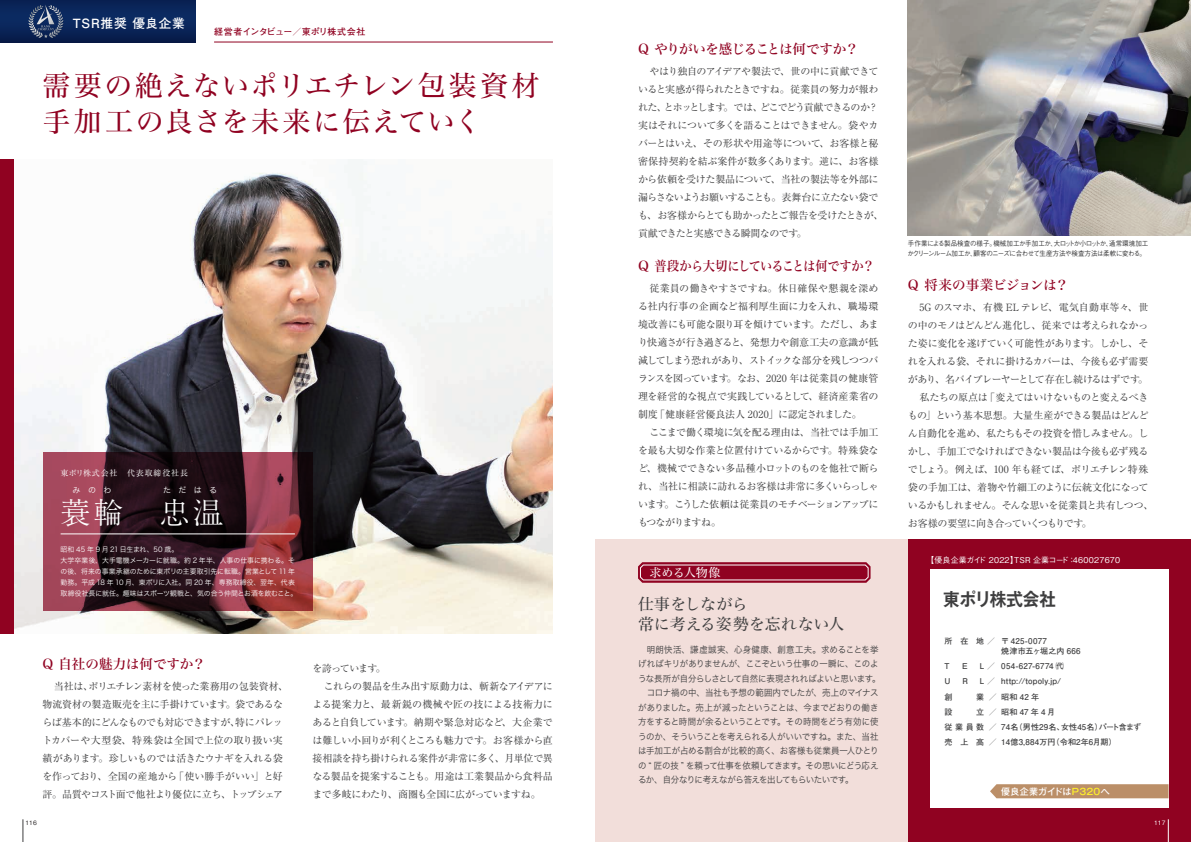
<style>
.page{position:relative;width:1191px;height:842px;background:#fff}
.page>*{position:absolute;margin:0;border:0;box-sizing:border-box;transform-origin:0 0}
.t1{font:300 30px "Ryumin Pro";color:#fff}
.t2{font:28px/36px "Hira Min Std N W4";letter-spacing:.05em;color:#900221}
.t3{font:700 18px "Gothic MB101 Pro De";color:#3e3e3f;scale:.92 1}
.t4{font:16px/20px "Hira Min Std N W4";letter-spacing:-.01em;color:#3e3e3f}
.t5{font:13.5px "Hira Min Std N W5";letter-spacing:-.045em;color:#900221}
.t6{font:13.5px "Hira Min Std N W5";letter-spacing:-.04em;color:#900221}
.t7{font:13.5px "Hira Min Std N W5";letter-spacing:.005em;color:#900221}
.t8{font:13.5px "Hira Min Std N W5";letter-spacing:-.015em;color:#900221}
.t9{font:700 12.7px "Futo Go B101 Pro";letter-spacing:.06em;color:#fff}
.t10{font:12px "Hira Min Std N W4";color:#fff}
.t11{font:10px/18px "Ryumin Pro";letter-spacing:-.04em;color:#3e3e3f}
.t12{font:10px "Ryumin Pro";letter-spacing:-.065em;color:#3e3e3f}
.t13{font:10px "Ryumin Pro";letter-spacing:-.06em;color:#3e3e3f}
.t14{font:10px "Ryumin Pro";letter-spacing:-.015em;color:#3e3e3f}
.t15{font:10px "Ryumin Pro";letter-spacing:-.02em;color:#3e3e3f}
.t16{font:10px "Ryumin Pro";letter-spacing:.01em;color:#3e3e3f}
.t17{font:10px "Ryumin Pro";letter-spacing:.005em;color:#3e3e3f}
.t18{font:9px/14.5px "Hira Kaku Std N W3";letter-spacing:-.03em;color:#3e3e3f;scale:.94 1}
.t19{font:700 9px "Futo Go B101 Pro";letter-spacing:-.035em;color:#900221}
.t20{font:500 9px "Gothic MB101 Pro";letter-spacing:.03em;color:#fff}
.t21{font:700 8px/15.1px "Futo Go B101 Pro";letter-spacing:.02em;color:#3e3e3f}
.t22{font:500 8px "Gothic BBB Pro";letter-spacing:.03em;color:#fff}
.t23{font:8px "Ryumin Pro";letter-spacing:.1em;color:#fff}
.t24{font:8px "Hiragino Sans W3";letter-spacing:.935em;color:#fff}
.t25{font:7px/11px "Hiragino Sans W3";letter-spacing:-.005em;color:#fff}
.t26{font:500 7px/10px "Gothic BBB Pro";letter-spacing:-.05em;color:#3e3e3f;scale:.93 1}
.t27{font:7px "Hiragino Sans W3";letter-spacing:-.025em;color:#fff}
.t28{font:500 6px "Gothic BBB Pro";color:#231f20}
.t29{font:500 6px "Gothic BBB Pro";color:#fff}
.s1{color:#fff229}
</style>
<div class="page">
<div style="left:595px;top:539px;width:596px;height:303px;background:#f2deda"></div>
<div style="left:908px;top:539px;width:283px;height:303px;background:#900221"></div>
<div style="left:930px;top:570px;width:238px;height:238px;background:#fff"></div>
<svg style="left:638px;top:562px;width:232px;height:21px;background:#9d203b"></svg>
<hr style="left:214px;top:42px;width:339px;height:1px;background:#900221">
<div style="left:0;top:159px;width:14px;height:475px;background:#900221"></div>
<svg style="left:990px;top:784px;width:178px;height:14px;background:#bd926d"></svg>
<div style="left:0;top:0;width:196px;height:43px;background:linear-gradient(to bottom,#0b2a60,#082051)"></div>
<svg style="left:28px;top:5px;width:36px;height:33px"></svg>
<img style="left:908px;top:0;width:283px;height:236px">
<img style="left:14px;top:159px;width:539px;height:475px">
<svg style="left:43px;top:452px;width:269px;height:158px;background:#5b2631"></svg>
<hr style="left:61px;top:533px;width:234px;height:1px;background:#fff">
<svg style="left:23px;top:819px;width:1px;height:23px"></svg>
<svg style="left:1168px;top:819px;width:1px;height:23px"></svg>
<p class="t9" style="left:73px;top:13px;width:114px">TSR推奨 優良企業</p>
<p class="t19" style="left:214px;top:25px;width:153px">経営者インタビュー／東ポリ株式会社</p>
<h2 class="t2" style="left:43px;top:67px;width:498px">需要の絶えないポリエチレン包装資材手加工の良さを未来に伝えていく</h2>
<p class="t23" style="left:61px;top:467px;width:129px">東ポリ株式会社　代表取締役社長</p>
<p class="t24" style="left:73px;top:483px;width:41px">みのわ</p>
<p class="t24" style="left:163px;top:483px;width:56px">ただはる</p>
<h1 class="t1" style="left:61px;top:489px;width:163px">蓑輪　忠温</h1>
<p class="t25" style="left:61px;top:543px;width:238px">昭和 45 年 9 月 21日生まれ、50 歳。<br>大学卒業後、大手電機メーカーに就職。約 2 年半、人事の仕事に携わる。その後、将来の事業承継のために東ポリの主要取引先に転職。営業として 11 年勤務。平成 18 年 10 月、東ポリに入社。同 20 年、専務取締役、翌年、代表取締役社長に就任。趣味はスポーツ観戦と、気の合う仲間とお酒を飲むこと。</p>
<p class="t25" style="left:61px;top:543px;width:237px;text-indent:36px">12 月 4 日生まれ、52 歳。<br>福岡県出身。前職は総合建築業で現場監督として勤め、34 歳で㈱ビッグ・インテックの工事部に入社。その後、関連会社社長を経て、49 歳で代表取締役に就任。現場監督の経験から現場を第一に考え、代表となった今でも自ら現場に足を運ぶ</p>
<p class="t25" style="left:81px;top:543px;width:6px">3</p>
<p class="t27" style="left:144px;top:587px;width:75px">長年続けているゴルフ。</p>
<h3 class="t7" style="left:43px;top:654px;width:165px">Q 自社の魅力は何ですか？</h3>
<p class="t11" style="left:43px;top:677px;width:247px;text-indent:11px">当社は、ポリエチレン素材を使った業務用の包装資材、物流資材の製造販売を主に手掛けています。袋であるならば基本的にどんなものでも対応できますが、特にパレットカバーや大型袋、特殊袋は全国で上位の取り扱い実績があります。珍しいものでは活きたウナギを入れる袋を作っており、全国の産地から「使い勝手がいい」と好評。品質やコスト面で他社より優位に立ち、トップシェア</p>
<p class="t12" style="left:312px;top:660px;width:75px">を誇っています。</p>
<p class="t11" style="left:324px;top:676px;width:231px">これらの製品を生み出す原動力は、斬新なアイデアに</p>
<p class="t16" style="left:312px;top:696px;width:242px">よる提案力と、最新鋭の機械や匠の技による技術力に</p>
<p class="t14" style="left:312px;top:714px;width:242px">あると自負しています。納期や緊急対応など、大企業で</p>
<p class="t11" style="left:312px;top:730px;width:242px">は難しい小回りが利くところも魅力です。お客様から直</p>
<p class="t11" style="left:312px;top:748px;width:242px">接相談を持ち掛けられる案件が非常に多く、月単位で異</p>
<p class="t11" style="left:312px;top:766px;width:242px">なる製品を提案することも。用途は工業製品から食料品</p>
<p class="t11" style="left:312px;top:784px;width:230px">まで多岐にわたり、商圏も全国に広がっていますね。</p>
<h3 class="t6" style="left:638px;top:40px;width:222px">Q やりがいを感じることは何ですか？</h3>
<p class="t11" style="left:638px;top:62px;width:247px;text-indent:11px">やはり独自のアイデアや製法で、世の中に貢献できていると実感が得られたときですね。従業員の努力が報われた、とホッとします。では、どこでどう貢献できるのか？実はそれについて多くを語ることはできません。袋やカバーとはいえ、その形状や用途等について、お客様と秘密保持契約を結ぶ案件が数多くあります。逆に、お客様から依頼を受けた製品について、当社の製法等を外部に漏らさないようお願いすることも。表舞台に立たない袋でも、お客様からとても助かったとご報告を受けたときが、貢献できたと実感できる瞬間なのです。</p>
<h3 class="t5" style="left:638px;top:256px;width:238px">Q 普段から大切にしていることは何ですか？</h3>
<p class="t11" style="left:638px;top:279px;width:242px;text-align:justify;text-indent:11px">従業員の働きやすさですね。休日確保や懇親を深める社内行事の企画など福利厚生面に力を入れ、職場環境改善にも可能な限り耳を傾けています。ただし、あまり快適さが行き過ぎると、発想力や創意工夫の意識が低減してしまう恐れがあり、ストイックな部分を残しつつバランスを図っています。なお、2020 年は従業員の健康管理を経営的な視点で実践しているとして、経済産業省の制度「健康経営優良法人 2020」に認定されました。</p>
<p class="t11" style="left:638px;top:423px;width:242px;text-align:justify;text-indent:11px">ここまで働く環境に気を配る理由は、当社では手加工を最も大切な作業と位置付けているからです。特殊袋など、機械でできない多品種小ロットのものを他社で断られ、当社に相談に訪れるお客様は非常に多くいらっしゃいます。こうした依頼は従業員のモチベーションアップにもつながりますね。</p>
<p class="t10" style="left:649px;top:564px;width:73px">求める人物像</p>
<h3 class="t4" style="left:638px;top:594px;width:208px">仕事をしながら<br>常に考える姿勢を忘れない人</h3>
<p class="t18" style="left:638px;top:642px;width:260px">　明朗快活、謙虚誠実、心身健康、創意工夫。求めることを挙げればキリがありませんが、ここぞという仕事の一瞬に、このような長所が自分らしさとして自然に表現されればよいと思います。　コロナ禍の中、当社も予想の範囲内でしたが、売上のマイナスがありました。売上が減ったということは、今までどおりの働き方をすると時間が余るということです。その時間をどう有効に使うのか、そういうことを考えられる人がいいですね。また、当社は手加工が占める割合が比較的高く、お客様も従業員一人ひとりの “ 匠の技 ” を頼って仕事を依頼してきます。その思いにどう応えるか、自分なりに考えながら答えを出してもらいたいです。</p>
<p class="t26" style="left:907px;top:238px;width:261px">手作業による製品検査の様子。機械加工か手加工か、大ロットか小ロットか、通常環境加工かクリーンルーム加工か、顧客のニーズに合わせて生産方法や検査方法は柔軟に変わる。</p>
<h3 class="t8" style="left:908px;top:275px;width:162px">Q 将来の事業ビジョンは？</h3>
<p class="t17" style="left:919px;top:299px;width:231px">5G のスマホ、有機 ELテレビ、電気自動車等々、世</p>
<p class="t11" style="left:908px;top:315px;width:242px">の中のモノはどんどん進化し、従来では考えられなかっ</p>
<p class="t15" style="left:908px;top:335px;width:242px">た姿に変化を遂げていく可能性があります。しかし、そ</p>
<p class="t11" style="left:908px;top:351px;width:242px">れを入れる袋、それに掛けるカバーは、今後も必ず需要</p>
<p class="t11" style="left:908px;top:369px;width:242px">があり、名バイプレーヤーとして存在し続けるはずです。</p>
<p class="t11" style="left:919px;top:387px;width:231px">私たちの原点は「変えてはいけないものと変えるべき</p>
<p class="t11" style="left:908px;top:405px;width:242px">もの」という基本思想。大量生産ができる製品はどんど</p>
<p class="t11" style="left:908px;top:423px;width:242px">ん自動化を進め、私たちもその投資を惜しみません。し</p>
<p class="t11" style="left:908px;top:441px;width:242px">かし、手加工でなければできない製品は今後も必ず残る</p>
<p class="t11" style="left:908px;top:459px;width:242px">でしょう。例えば、100 年も経てば、ポリエチレン特殊</p>
<p class="t11" style="left:908px;top:477px;width:242px">袋の手加工は、着物や竹細工のように伝統文化になって</p>
<p class="t13" style="left:908px;top:497px;width:247px">いるかもしれません。そんな思いを従業員と共有しつつ、</p>
<p class="t12" style="left:908px;top:515px;width:185px">お客様の要望に向き合っていくつもりです。</p>
<p class="t22" style="left:926px;top:554px;width:196px">【優良企業ガイド 2022】TSR 企業コード：460027670</p>
<h3 class="t3" style="left:943px;top:584px;width:124px">東ポリ株式会社</h3>
<p class="t21" style="left:1001px;top:634px;width:81px;line-height:10.5px;text-indent:-57px">所 在 地／ 〒 425-0077<br>焼津市五ヶ堀之内 666</p>
<p class="t21" style="left:944px;top:658px;width:121px">T 　 E 　 L ／ 054-627-6774 ㈹<br>U 　 R 　 L ／ http://topoly.jp/創</p>
<p class="t21" style="left:976px;top:688px;width:64px">業／昭和42年</p>
<p class="t21" style="left:944px;top:703px;width:198px;text-indent:32px">立／昭和47年4月<br>従業員数／ 74名（男性29名、女性45名）パート含まず売 上 高／ 14億3,884万円（令和2年6月期）</p>
<p class="t21" style="left:944px;top:703px;width:9px">設</p>
<p class="t20" style="left:1001px;top:784px;width:110px">優良企業ガイドは<span class="s1">P320</span>へ</p>
<p class="t28" style="left:26px;top:817px;width:13px">116</p>
<p class="t29" style="left:1154px;top:817px;width:13px">117</p>
</div>
